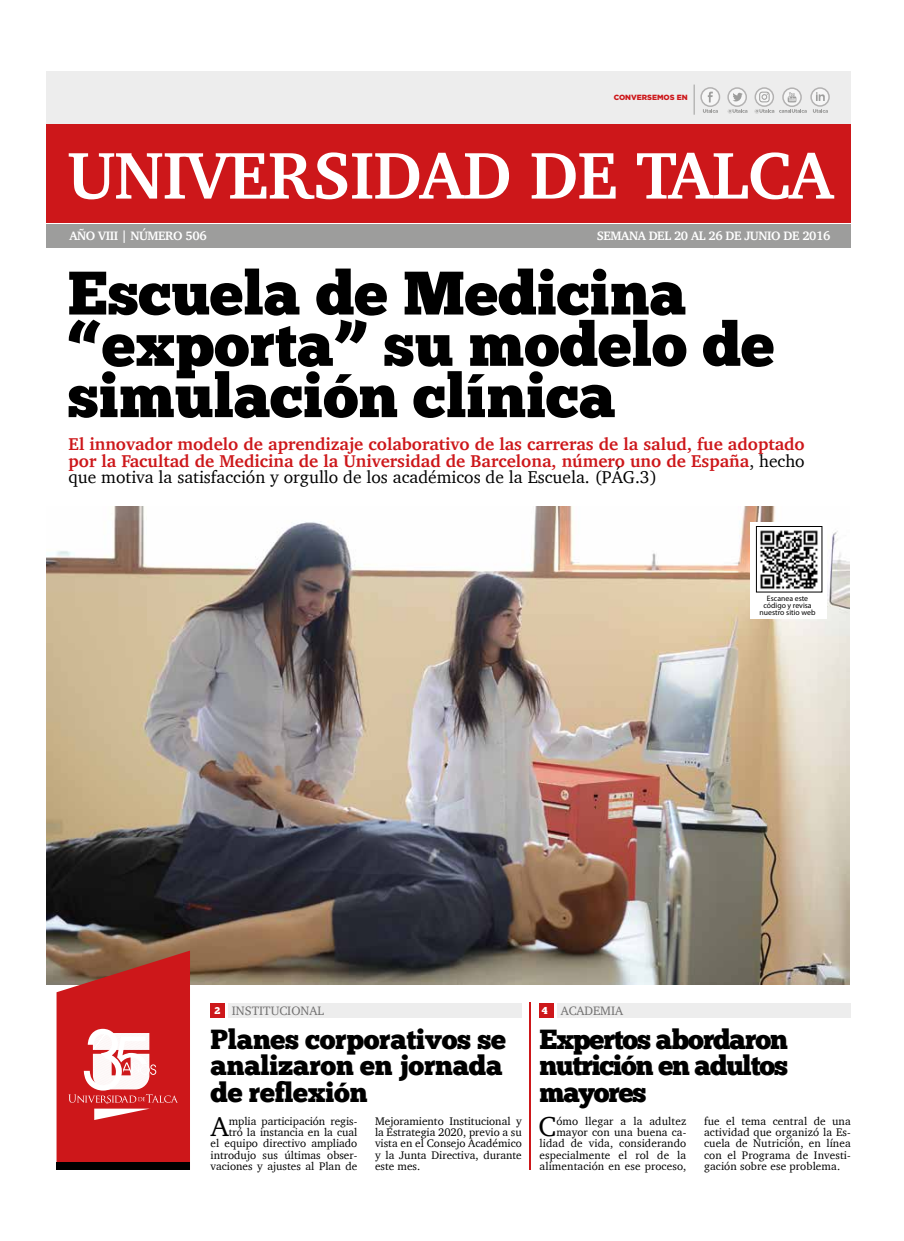
<style>
.page{position:relative;width:904px;height:1241px;background:#fff}
.page>*{position:absolute;margin:0;border:0;box-sizing:border-box;transform-origin:0 0}
.t1{font:700 67.5px "Charter";letter-spacing:-.01em;color:#fff}
.t2{font:61.25px/51.2px "Chunk Five Ex";color:#000}
.t3{font:28px "Charter";color:#000}
.t4{font:27.5px/26.2px "Chunk Five Ex";letter-spacing:-.01em;color:#000;text-align:justify}
.t5{font:700 17.5px/16.2px "Charter";color:#cd171a;text-align:justify}
.t6{font:700 12.5px "Charter";letter-spacing:-.03em;color:#fff}
.t7{font:12.5px "Charter";color:#706f6f}
.t8{font:11.25px/11.2px "Charter";color:#000;text-align:right}
.t9{font:7.75px/6.6px "Myriad Pro";color:#000;text-align:center}
.t10{font:900 7.5px "Gotham";color:#cd171a}
.s1{font-weight:400;color:#000}
.s2{font-family:"Chunk Five Ex";font-size:10px;color:#fff}
</style>
<div class="page">
<img style="left:47px;top:506px;width:802px;height:478px">
<div style="left:46px;top:224px;width:804px;height:23px;background:#9d9d9c"></div>
<div style="left:46px;top:71px;width:804px;height:125px;background:#ededed"></div>
<div style="left:46px;top:125px;width:804px;height:98px;background:#cd171a"></div>
<hr style="left:529px;top:1002px;width:1px;height:167px;background:#cd171a">
<div style="left:539px;top:1002px;width:15px;height:15px;background:#cd171a"></div>
<div style="left:557px;top:1002px;width:293px;height:15px;background:#ededed"></div>
<div style="left:210px;top:1002px;width:15px;height:15px;background:#cd171a"></div>
<div style="left:228px;top:1002px;width:294px;height:15px;background:#ededed"></div>
<div style="left:750px;top:522px;width:77px;height:96px;background:#fff"></div>
<img style="left:760px;top:530px;width:58px;height:60px">
<div style="left:756px;top:526px;width:66px;height:66px;border:1px solid #000"></div>
<hr style="left:694px;top:85px;width:1px;height:30px;background:#9d9d9c">
<svg style="left:783px;top:88px;width:18px;height:18px"></svg>
<div style="left:782px;top:87px;width:19px;height:20px;border:1px solid #b3b2b2;border-radius:50%"></div>
<svg style="left:787px;top:92px;width:9px;height:10px"></svg>
<svg style="left:701px;top:88px;width:18px;height:18px"></svg>
<div style="left:700px;top:87px;width:20px;height:20px;border:1px solid #b3b2b2;border-radius:50%"></div>
<svg style="left:707px;top:92px;width:5px;height:10px"></svg>
<svg style="left:728px;top:88px;width:18px;height:18px"></svg>
<div style="left:727px;top:87px;width:20px;height:20px;border:1px solid #b3b2b2;border-radius:50%"></div>
<svg style="left:732px;top:93px;width:10px;height:8px"></svg>
<svg style="left:755px;top:88px;width:18px;height:18px"></svg>
<div style="left:754px;top:87px;width:20px;height:20px;border:1px solid #b3b2b2;border-radius:50%"></div>
<svg style="left:811px;top:88px;width:18px;height:18px"></svg>
<div style="left:810px;top:87px;width:19px;height:20px;border:1px solid #b3b2b2;border-radius:50%"></div>
<svg style="left:816px;top:92px;width:8px;height:9px"></svg>
<div style="left:759px;top:92px;width:10px;height:10px;border:1px solid #9d9d9c;border-radius:3px"></div>
<svg style="left:761px;top:93px;width:7px;height:7px"></svg>
<svg style="left:703px;top:109px;width:15px;height:4px"></svg>
<svg style="left:813px;top:109px;width:15px;height:4px"></svg>
<svg style="left:727px;top:109px;width:20px;height:4px"></svg>
<svg style="left:754px;top:109px;width:52px;height:4px"></svg>
<svg style="left:57px;top:950px;width:133px;height:212px;background:#cb3c3c"></svg>
<div style="left:57px;top:1162px;width:133px;height:7px;background:#000"></div>
<p class="t10" style="left:613px;top:92px;width:75px">CONVERSEMOS EN</p>
<h1 class="t1" style="left:67px;top:117px;width:767px">UNIVERSIDAD DE TALCA</h1>
<p class="t6" style="left:69px;top:225px;width:139px">AÑO VIII | NÚMERO 506</p>
<p class="t6" style="left:596px;top:225px;width:235px">SEMANA DEL 20 AL 26 DE JUNIO DE 2016</p>
<h2 class="t2" style="left:68px;top:266px;width:708px">Escuela de Medicina “exporta” su modelo de simulación clínica</h2>
<p class="t5" style="left:69px;top:436px;width:737px">El innovador modelo de aprendizaje colaborativo de las carreras de la salud, fue adoptado por la Facultad de Medicina de la Universidad de Barcelona, número uno de España<span class="s1">, hecho que motiva la satisfacción y orgullo de los académicos de la Escuela. (PÁG.3)</span></p>
<p class="t9" style="left:759px;top:595px;width:57px">Escanea este código y revisa nuestro sitio web</p>
<p class="t7" style="left:214px;top:999px;width:111px"><span class="s2">2</span> INSTITUCIONAL</p>
<h3 class="t4" style="left:210px;top:1025px;width:297px;text-align:left">Planes corporativos se analizaron en jornada de reflexión</h3>
<h3 class="t3" style="left:211px;top:1102px;width:19px">A</h3>
<p class="t8" style="left:210px;top:1114px;width:148px">mplia participación regis-<br>tró la instancia en la cual<br>el equipo directivo ampliado introdujo sus últimas obser&shy;vaciones y ajustes al Plan de</p>
<p class="t8" style="left:375px;top:1114px;width:148px;text-align:justify">Mejoramiento Institucional y la Estrategia 2020, previo a su vista en el Consejo Académico y la Junta Directiva, durante este mes.</p>
<p class="t7" style="left:542px;top:999px;width:83px"><span class="s2">4</span> ACADEMIA</p>
<h3 class="t4" style="left:539px;top:1025px;width:250px">Expertos abordaron nutrición en adultos mayores</h3>
<h3 class="t3" style="left:538px;top:1102px;width:19px">C</h3>
<p class="t8" style="left:539px;top:1114px;width:148px">ómo llegar a la adultez mayor con una buena ca&shy;lidad de vida, considerando especialmente el rol de la alimentación en ese proceso,</p>
<p class="t8" style="left:704px;top:1114px;width:148px;text-align:justify">fue el tema central de una actividad que organizó la Es&shy;cuela de Nutrición, en línea con el Programa de Investi&shy;gación sobre ese problema.</p>
</div>
